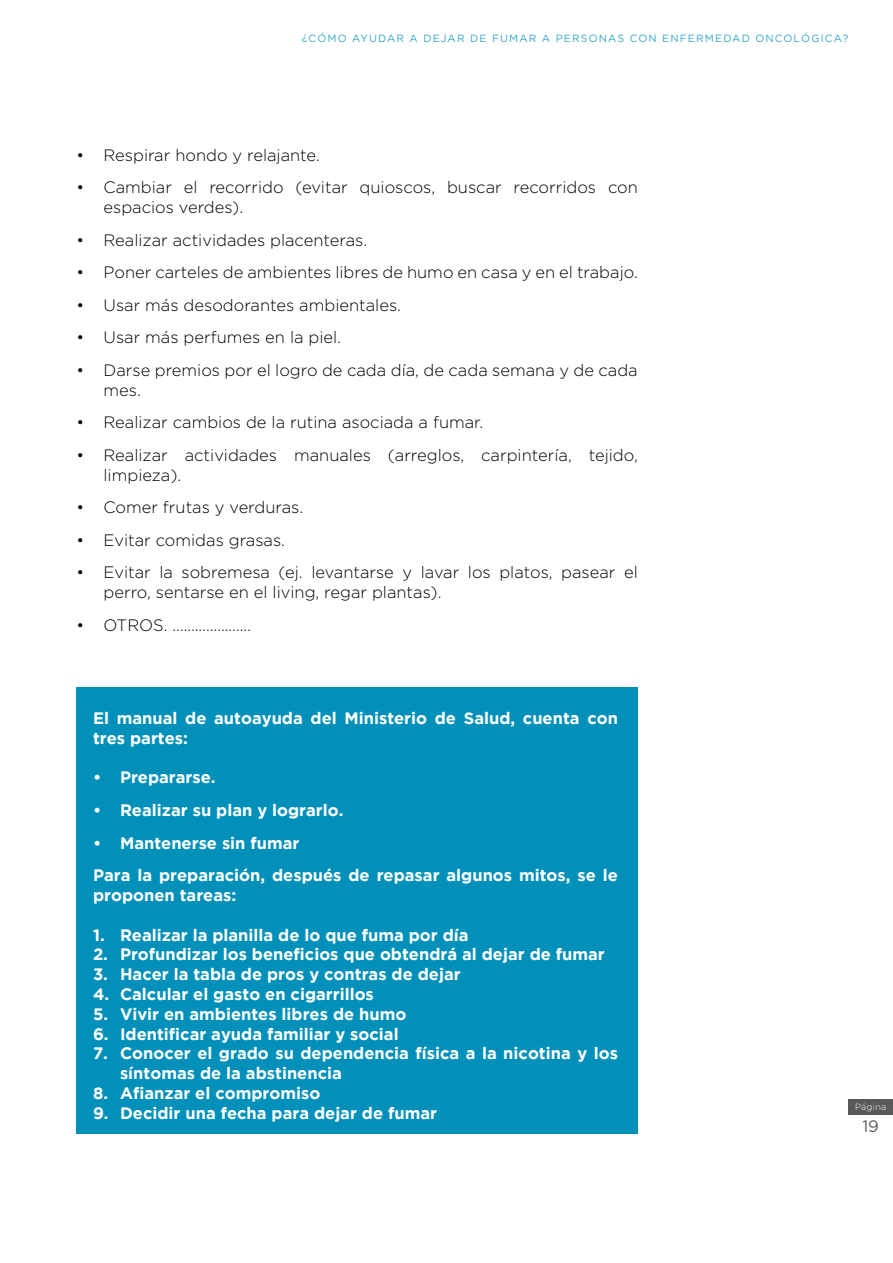
<style>
.page{position:relative;width:893px;height:1263px;background:#fff}
.page>*{position:absolute;margin:0;border:0;box-sizing:border-box;transform-origin:0 0}
.t1{font:300 16.5px/19.8px "Gotham";color:#000}
.t2{font:700 16.5px/19.8px "Gotham";color:#fff}
.t3{font:16.5px "Gotham";color:#58595b}
.t4{font:10.5px "Gotham";letter-spacing:.11em;color:#33a6c8}
.t5{font:300 9px "Gotham Rounded";letter-spacing:.03em;color:#fff}
</style>
<div class="page">
<div style="left:848px;top:1099px;width:45px;height:16px;background:#58595b"></div>
<div style="left:77px;top:687px;width:561px;height:447px;background:#0090ba"></div>
<p class="t4" style="left:302px;top:32px;width:548px">¿CÓMO AYUDAR A DEJAR DE FUMAR A PERSONAS CON ENFERMEDAD ONCOLÓGICA?</p>
<p class="t1" style="left:77px;top:145px;width:245px">• Respirar hondo y relajante.</p>
<p class="t1" style="left:104px;top:177px;width:536px;text-indent:-27px">• Cambiar el recorrido (evitar quioscos, buscar recorridos con espacios verdes).</p>
<p class="t1" style="left:77px;top:230px;width:292px">• Realizar actividades placenteras.</p>
<p class="t1" style="left:77px;top:262px;width:563px">• Poner carteles de ambientes libres de humo en casa y en el trabajo.</p>
<p class="t1" style="left:77px;top:295px;width:326px">• Usar más desodorantes ambientales.</p>
<p class="t1" style="left:77px;top:327px;width:266px">• Usar más perfumes en la piel.</p>
<p class="t1" style="left:104px;top:360px;width:536px;text-indent:-27px">• Darse premios por el logro de cada día, de cada semana y de cada mes.</p>
<p class="t1" style="left:77px;top:412px;width:408px">• Realizar cambios de la rutina asociada a fumar.</p>
<p class="t1" style="left:104px;top:445px;width:536px;text-indent:-27px">• Realizar actividades manuales (arreglos, carpintería, tejido, limpieza).</p>
<p class="t1" style="left:77px;top:497px;width:228px">• Comer frutas y verduras.</p>
<p class="t1" style="left:77px;top:530px;width:210px">• Evitar comidas grasas.</p>
<p class="t1" style="left:104px;top:562px;width:536px;text-indent:-27px">• Evitar la sobremesa (ej. levantarse y lavar los platos, pasear el perro, sentarse en el living, regar plantas).</p>
<p class="t1" style="left:77px;top:615px;width:176px">• OTROS. …………………</p>
<p class="t2" style="left:93px;top:708px;width:526px">El manual de autoayuda del Ministerio de Salud, cuenta con tres partes:</p>
<p class="t2" style="left:93px;top:767px;width:124px">• Prepararse.</p>
<p class="t2" style="left:93px;top:800px;width:252px">• Realizar su plan y lograrlo.</p>
<p class="t2" style="left:93px;top:826px;width:526px;line-height:32.5px">• Mantenerse sin fumar<br>Para la preparación, después de repasar algunos mitos, se le</p>
<p class="t2" style="left:93px;top:885px;width:145px">proponen tareas:</p>
<p class="t2" style="left:93px;top:924px;width:377px">1. Realizar la planilla de lo que fuma por día</p>
<p class="t2" style="left:93px;top:944px;width:513px">2. Profundizar los beneficios que obtendrá al dejar de fumar</p>
<p class="t2" style="left:93px;top:964px;width:369px">3. Hacer la tabla de pros y contras de dejar</p>
<p class="t2" style="left:93px;top:984px;width:282px">4. Calcular el gasto en cigarrillos</p>
<p class="t2" style="left:93px;top:1003px;width:315px">5. Vivir en ambientes libres de humo</p>
<p class="t2" style="left:93px;top:1023px;width:307px">6. Identificar ayuda familiar y social</p>
<p class="t2" style="left:120px;top:1043px;width:499px;text-indent:-27px">7. Conocer el grado su dependencia física a la nicotina y los síntomas de la abstinencia</p>
<p class="t2" style="left:93px;top:1083px;width:229px">8. Afianzar el compromiso</p>
<p class="t2" style="left:93px;top:1102px;width:345px">9. Decidir una fecha para dejar de fumar</p>
<p class="t5" style="left:855px;top:1101px;width:33px">Página</p>
<p class="t3" style="left:862px;top:1117px;width:18px">19</p>
</div>
